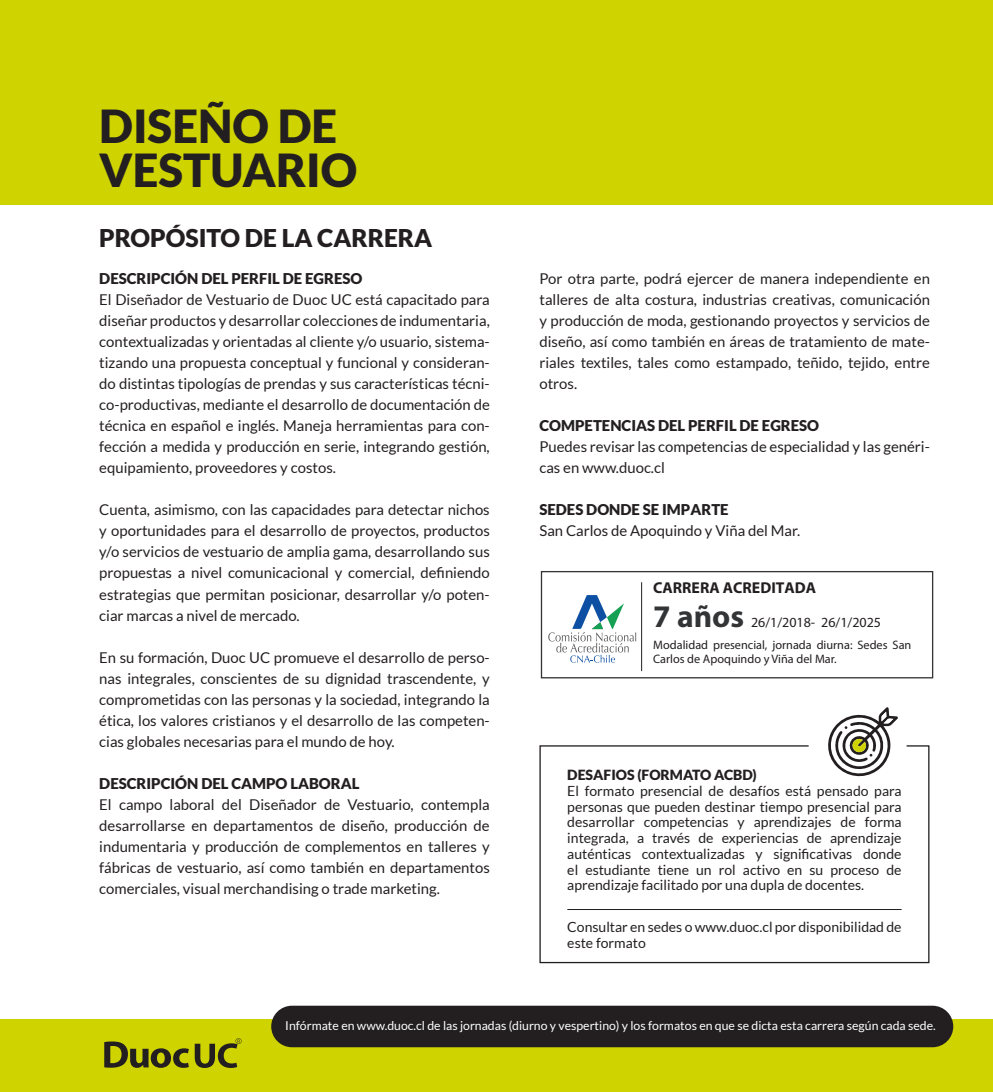
<style>
.page{position:relative;width:993px;height:1092px;background:#fff}
.page>*{position:absolute;margin:0;border:0;box-sizing:border-box;transform-origin:0 0}
.t1{font:900 45.5px/43.8px "Lato";color:#231f20}
.t2{font:700 31.5px "Myriad Pro";color:#333436}
.t3{font:900 24.5px "Lato";color:#231f20}
.t4{font:700 15.75px "Myriad Pro";color:#231f20}
.t5{font:14.88px/21px "Lato";color:#231f20;text-align:justify}
.t6{font:900 14.88px "Lato";color:#231f20}
.t7{font:14px/15.8px "Lato";color:#231f20}
.t8{font:900 14px "Lato";color:#231f20}
.t9{font:14px "Myriad Pro";color:#231f20}
.t10{font:12.25px "Lato";color:#fff}
.t11{font:12.25px/14px "Myriad Pro";color:#231f20}
</style>
<div class="page">
<div style="left:0;top:1019px;width:992px;height:72px;background:#cfd400"></div>
<svg style="left:104px;top:1041px;width:85px;height:26px"></svg>
<svg style="left:195px;top:1038px;width:46px;height:29px"></svg>
<div style="left:271px;top:1005px;width:681px;height:42px;background:#231f20;border-radius:21px"></div>
<div style="left:0;top:0;width:992px;height:204px;background:#cfd400"></div>
<svg style="left:548px;top:595px;width:88px;height:67px"></svg>
<hr style="left:641px;top:582px;width:1px;height:89px;background:#231f20">
<div style="left:540px;top:571px;width:392px;height:107px;border:1px solid #333436"></div>
<svg style="left:828px;top:707px;width:69px;height:37px"></svg>
<svg style="left:539px;top:744px;width:390px;height:219px"></svg>
<p class="t1" style="left:99px;top:104px;width:259px">DISEÑO DE<br>VESTUARIO</p>
<h3 class="t3" style="left:99px;top:224px;width:334px">PROPÓSITO DE LA CARRERA</h3>
<p class="t6" style="left:99px;top:270px;width:264px">DESCRIPCIÓN DEL PERFIL DE EGRESO</p>
<p class="t5" style="left:99px;top:289px;width:392px">El Diseñador de Vestuario de Duoc UC está capacitado para diseñar productos y desarrollar colecciones de indumentaria, contextualizadas y orientadas al cliente y/o usuario, sistema&shy;tizando una propuesta conceptual y funcional y consideran&shy;do distintas tipologías de prendas y sus características técni&shy;co-productivas, mediante el desarrollo de documentación de técnica en español e inglés. Maneja herramientas para con&shy;fección a medida y producción en serie, integrando gestión, equipamiento, proveedores y costos.</p>
<p class="t5" style="left:99px;top:499px;width:392px">Cuenta, asimismo, con las capacidades para detectar nichos y oportunidades para el desarrollo de proyectos, productos y/o servicios de vestuario de amplia gama, desarrollando sus propuestas a nivel comunicacional y comercial, definiendo estrategias que permitan posicionar, desarrollar y/o poten&shy;ciar marcas a nivel de mercado.</p>
<p class="t5" style="left:99px;top:646px;width:392px">En su formación, Duoc UC promueve el desarrollo de perso&shy;nas integrales, conscientes de su dignidad trascendente, y comprometidas con las personas y la sociedad, integrando la ética, los valores cristianos y el desarrollo de las competen&shy;cias globales necesarias para el mundo de hoy.</p>
<p class="t6" style="left:99px;top:774px;width:261px">DESCRIPCIÓN DEL CAMPO LABORAL</p>
<p class="t5" style="left:99px;top:793px;width:392px">El campo laboral del Diseñador de Vestuario, contempla desarrollarse en departamentos de diseño, producción de indumentaria y producción de complementos en talleres y fábricas de vestuario, así como también en departamentos comerciales, visual merchandising o trade marketing.</p>
<p class="t5" style="left:539px;top:268px;width:392px">Por otra parte, podrá ejercer de manera independiente en talleres de alta costura, industrias creativas, comunicación y producción de moda, gestionando proyectos y servicios de diseño, así como también en áreas de tratamiento de mate&shy;riales textiles, tales como estampado, teñido, tejido, entre otros.</p>
<p class="t6" style="left:539px;top:417px;width:281px">COMPETENCIAS DEL PERFIL DE EGRESO</p>
<p class="t5" style="left:539px;top:436px;width:392px">Puedes revisar las competencias de especialidad y las genéri&shy;cas en www.duoc.cl</p>
<p class="t6" style="left:539px;top:501px;width:191px">SEDES DONDE SE IMPARTE</p>
<p class="t5" style="left:539px;top:520px;width:262px">San Carlos de Apoquindo y Viña del Mar.</p>
<p class="t4" style="left:653px;top:577px;width:164px">CARRERA ACREDITADA</p>
<p class="t9" style="left:750px;top:613px;width:131px">26/1/2018- 26/1/2025</p>
<p class="t11" style="left:653px;top:637px;width:259px">Modalidad presencial, jornada diurna: Sedes San<br>Carlos de Apoquindo y Viña del Mar.</p>
<p class="t2" style="left:653px;top:596px;width:92px">7 años</p>
<p class="t8" style="left:567px;top:766px;width:191px">DESAFIOS (FORMATO ACBD)</p>
<p class="t7" style="left:567px;top:782px;width:336px;text-align:justify">El formato presencial de desafíos está pensado para personas que pueden destinar tiempo presencial para desarrollar competencias y aprendizajes de forma integrada, a través de experiencias de aprendizaje auténticas contextualizadas y significativas donde el estudiante tiene un rol activo en su proceso de aprendizaje facilitado por una dupla de docentes.</p>
<p class="t7" style="left:567px;top:918px;width:336px">Consultar en sedes o www.duoc.cl por disponibilidad de este formato</p>
<p class="t10" style="left:285px;top:1019px;width:652px">Infórmate en www.duoc.cl de las jornadas (diurno y vespertino) y los formatos en que se dicta esta carrera según cada sede.</p>
</div>
